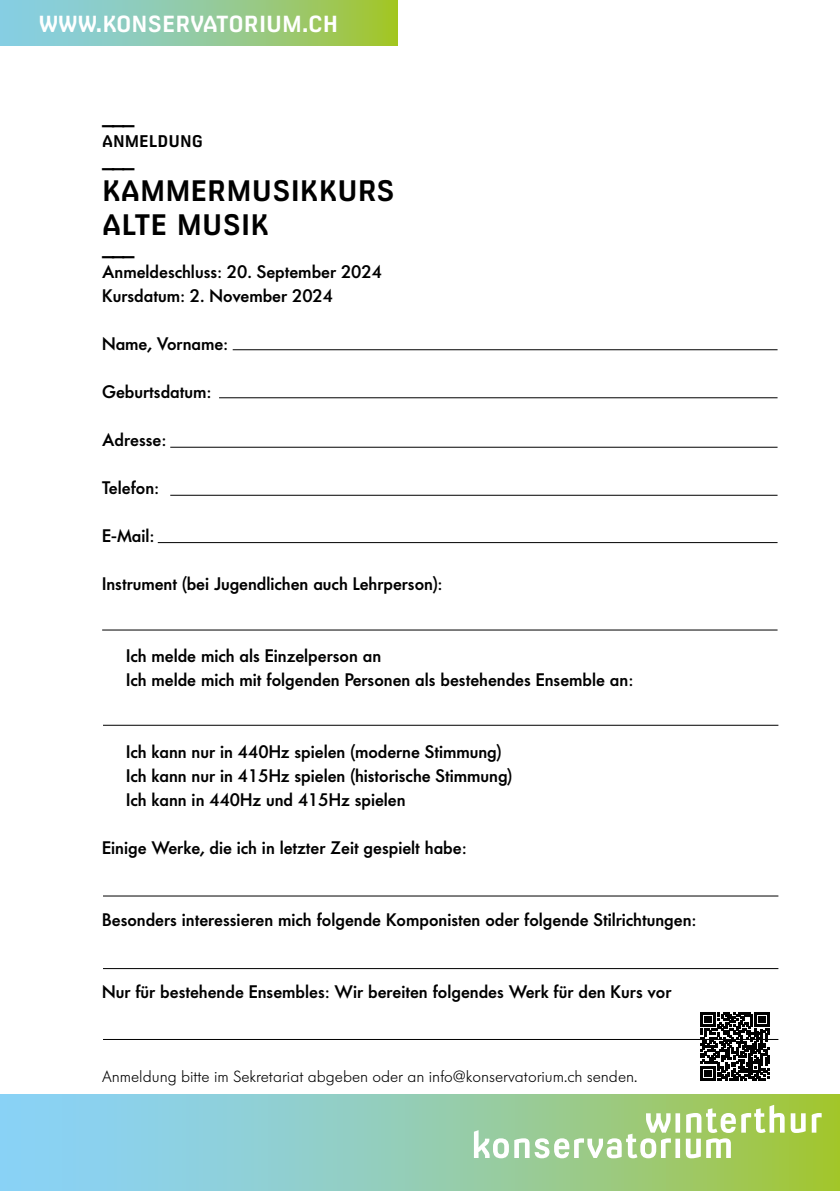
<style>
.page{position:relative;width:840px;height:1191px;background:#fff}
.page>*{position:absolute;margin:0;border:0;box-sizing:border-box;transform-origin:0 0}
.t1{font:700 28px/33.6px "Milibus Rg";color:#000}
.t2{font:700 22px "Milibus Rg";color:#fff}
.t3{font:700 19.8px "Milibus Rg";color:#000}
.t4{font:500 18px/24px "Futura BQ";color:#000}
.t5{font:300 16px "Futura BQ";color:#000}
.t6{font:700 16px "Milibus Rg";color:#000}
</style>
<div class="page">
<hr style="left:232px;top:349px;width:545px;height:1px;background:#000">
<hr style="left:170px;top:495px;width:607px;height:1px;background:#000">
<hr style="left:170px;top:447px;width:607px;height:1px;background:#000">
<hr style="left:219px;top:397px;width:558px;height:1px;background:#000">
<hr style="left:158px;top:542px;width:619px;height:1px;background:#000">
<hr style="left:102px;top:629px;width:675px;height:1px;background:#000">
<hr style="left:103px;top:724px;width:675px;height:1px;background:#000">
<hr style="left:103px;top:895px;width:675px;height:1px;background:#000">
<hr style="left:103px;top:1039px;width:675px;height:1px;background:#000">
<hr style="left:103px;top:968px;width:675px;height:1px;background:#000">
<svg style="left:700px;top:1012px;width:68px;height:68px"></svg>
<svg style="left:0;top:0;width:397px;height:45px;background:#93ca97"></svg>
<svg style="left:0;top:1094px;width:839px;height:97px;background:#92cdb8"></svg>
<svg style="left:473px;top:1104px;width:348px;height:54px"></svg>
<p class="t2" style="left:39px;top:10px;width:301px">WWW.KONSERVATORIUM.CH</p>
<p class="t3" style="left:102px;top:106px;width:34px">___</p>
<p class="t6" style="left:102px;top:131px;width:102px">ANMELDUNG</p>
<p class="t3" style="left:102px;top:148px;width:34px">___</p>
<h1 class="t1" style="left:102px;top:174px;width:294px">KAMMERMUSIKKURS<br>ALTE MUSIK</h1>
<p class="t3" style="left:102px;top:236px;width:34px">___</p>
<p class="t4" style="left:102px;top:259px;width:281px">Anmeldeschluss: 20. September 2024<br>Kursdatum: 2. November 2024</p>
<p class="t4" style="left:102px;top:331px;width:127px">Name, Vorname:</p>
<p class="t4" style="left:102px;top:379px;width:111px">Geburtsdatum:</p>
<p class="t4" style="left:102px;top:427px;width:66px">Adresse:</p>
<p class="t4" style="left:102px;top:475px;width:58px">Telefon:</p>
<p class="t4" style="left:102px;top:523px;width:54px">E-Mail:</p>
<p class="t4" style="left:102px;top:571px;width:341px">Instrument (bei Jugendlichen auch Lehrperson):</p>
<p class="t4" style="left:126px;top:643px;width:508px">Ich melde mich als Einzelperson an<br>Ich melde mich mit folgenden Personen als bestehendes Ensemble an:</p>
<p class="t4" style="left:126px;top:739px;width:387px">Ich kann nur in 440Hz spielen (moderne Stimmung)<br>Ich kann nur in 415Hz spielen (historische Stimmung)<br>Ich kann in 440Hz und 415Hz spielen</p>
<p class="t4" style="left:102px;top:835px;width:365px">Einige Werke, die ich in letzter Zeit gespielt habe:</p>
<p class="t4" style="left:102px;top:907px;width:595px">Besonders interessieren mich folgende Komponisten oder folgende Stilrichtungen:</p>
<p class="t4" style="left:102px;top:979px;width:570px">Nur für bestehende Ensembles: Wir bereiten folgendes Werk für den Kurs vor</p>
<p class="t5" style="left:102px;top:1066px;width:536px">Anmeldung bitte im Sekretariat abgeben oder an info@konservatorium.ch senden.</p>
</div>
